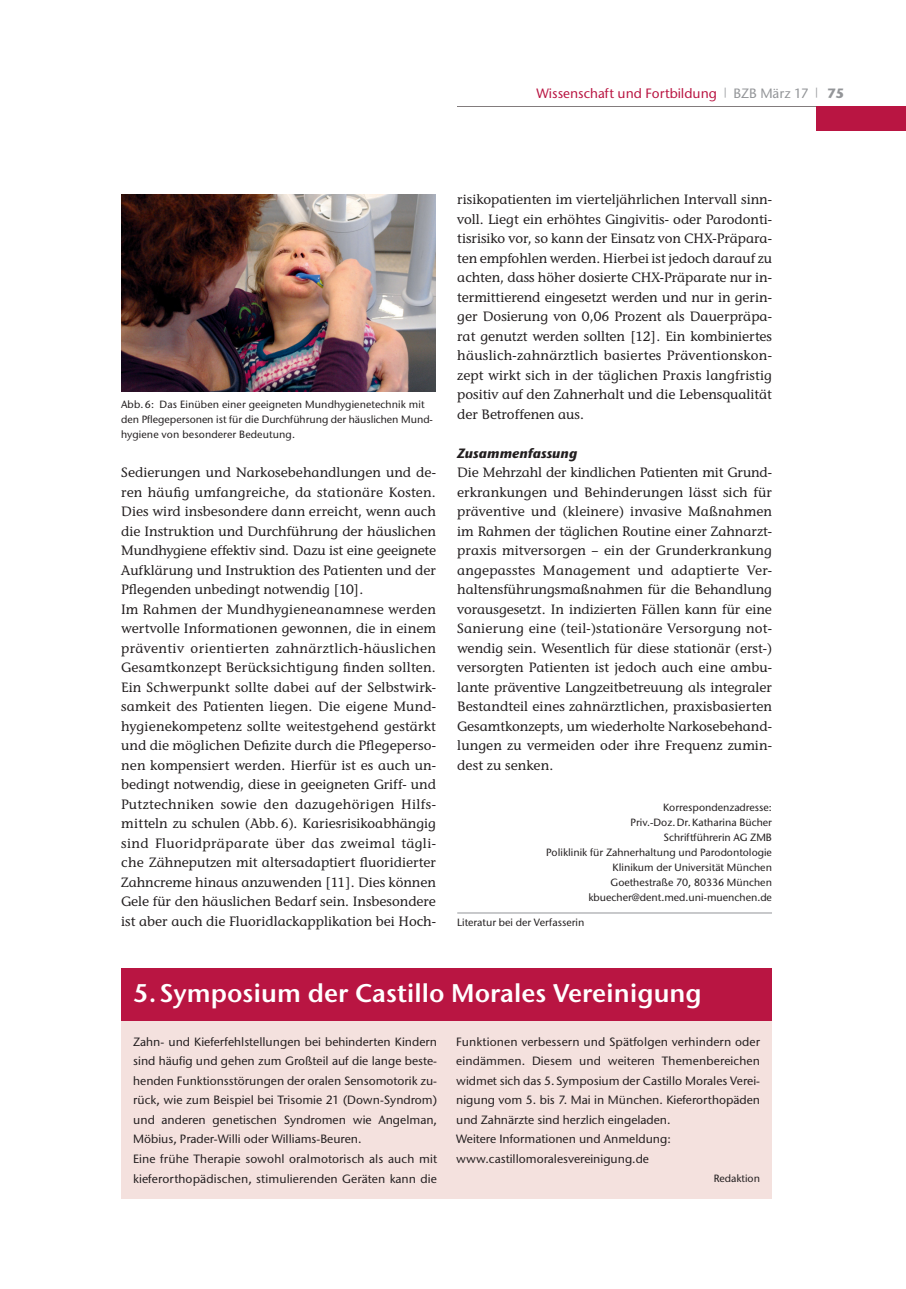
<style>
.page{position:relative;width:906px;height:1289px;background:#fff}
.page>*{position:absolute;margin:0;border:0;box-sizing:border-box;transform-origin:0 0}
.t1{font:600 25.5px "Stone Sans ITC Pro";color:#fff}
.t2{font:500 13.5px/19.5px "Stone Inf ITC Std";letter-spacing:.005em;color:#231f20;text-align:justify}
.t3{font:500 13.5px "Stone Sans ITC Std";color:#b91542}
.t4{font:italic 700 13.5px "Stone Sans ITC Std";color:#231f20}
.t5{font:500 12px/19.5px "Stone Sans ITC Std";color:#231f20}
.t6{font:500 10.5px/15px "Stone Sans ITC Std";color:#231f20;text-align:right}
.s1{color:#939598}
.s2{font-weight:700;color:#939598}
</style>
<div class="page">
<div style="left:121px;top:968px;width:651px;height:231px;background:#f4e1de"></div>
<div style="left:121px;top:968px;width:651px;height:52px;background:#b91542"></div>
<hr style="left:457px;top:912px;width:315px;height:1px;background:#939598">
<img style="left:121px;top:194px;width:315px;height:198px">
<hr style="left:457px;top:106px;width:449px;height:1px;background:#827c7d">
<div style="left:816px;top:106px;width:90px;height:24px;background:#b91542"></div>
<p class="t3" style="left:536px;top:88px;width:309px">Wissenschaft und Fortbildung <sup>|</sup> <span class="s1">BZB März 17</span> <sup>|</sup> <span class="s2">75</span></p>
<p class="t6" style="left:121px;top:398px;width:313px;text-align:left">Abb. 6: Das Einüben einer geeigneten Mundhygienetechnik mit den Pflegepersonen ist für die Durchführung der häuslichen Mund&shy;hygiene von besonderer Bedeutung.</p>
<p class="t2" style="left:121px;top:464px;width:316px;text-align:left">Sedierungen und Narkosebehandlungen und de&shy;ren häufig umfangreiche, da stationäre Kosten.<br>Dies wird insbesondere dann erreicht, wenn auch die Instruktion und Durchführung der häuslichen Mundhygiene effektiv sind. Dazu ist eine geeignete Aufklärung und Instruktion des Patienten und der Pflegenden unbedingt notwendig [10].<br>Im Rahmen der Mundhygieneanamnese werden wertvolle Informationen gewonnen, die in einem präventiv orientierten zahnärztlich-häuslichen Gesamtkonzept Berücksichtigung finden sollten.<br>Ein Schwerpunkt sollte dabei auf der Selbstwirk&shy;samkeit des Patienten liegen. Die eigene Mund&shy;hygienekompetenz sollte weitestgehend gestärkt und die möglichen Defizite durch die Pflegeperso&shy;nen kompensiert werden. Hierfür ist es auch un&shy;bedingt notwendig, diese in geeigneten Griff- und Putztechniken sowie den dazugehörigen Hilfs&shy;mitteln zu schulen (Abb. 6). Kariesrisikoabhängig sind Fluoridpräparate über das zweimal tägli&shy;che Zähneputzen mit altersadaptiert fluoridierter Zahncreme hinaus anzuwenden [11]. Dies können Gele für den häuslichen Bedarf sein. Insbesondere ist aber auch die Fluoridlackapplikation bei Hoch-</p>
<p class="t2" style="left:457px;top:191px;width:316px">risikopatienten im vierteljährlichen Intervall sinn&shy;voll. Liegt ein erhöhtes Gingivitis- oder Parodonti&shy;tisrisiko vor, so kann der Einsatz von CHX-Präpara&shy;ten empfohlen werden. Hierbei ist jedoch darauf zu achten, dass höher dosierte CHX-Präparate nur in&shy;termittierend eingesetzt werden und nur in gerin&shy;ger Dosierung von 0,06 Prozent als Dauerpräpa&shy;rat genutzt werden sollten [12]. Ein kombiniertes häuslich-zahnärztlich basiertes Präventionskon&shy;zept wirkt sich in der täglichen Praxis langfristig positiv auf den Zahnerhalt und die Lebensqualität der Betroffenen aus.</p>
<p class="t4" style="left:457px;top:447px;width:121px">Zusammenfassung</p>
<p class="t2" style="left:457px;top:464px;width:316px">Die Mehrzahl der kindlichen Patienten mit Grund&shy;erkrankungen und Behinderungen lässt sich für präventive und (kleinere) invasive Maßnahmen im Rahmen der täglichen Routine einer Zahnarzt&shy;praxis mitversorgen – ein der Grunderkrankung angepasstes Management und adaptierte Ver&shy;haltensführungsmaßnahmen für die Behandlung vorausgesetzt. In indizierten Fällen kann für eine Sanierung eine (teil-)stationäre Versorgung not&shy;wendig sein. Wesentlich für diese stationär (erst-) versorgten Patienten ist jedoch auch eine ambu&shy;lante präventive Langzeitbetreuung als integraler Bestandteil eines zahnärztlichen, praxisbasierten Gesamtkonzepts, um wiederholte Narkosebehand&shy;lungen zu vermeiden oder ihre Frequenz zumin&shy;dest zu senken.</p>
<p class="t6" style="left:546px;top:800px;width:227px">Korrespondenzadresse:<br>Priv.-Doz. Dr. Katharina Bücher<br>Schriftführerin AG ZMB<br>Poliklinik für Zahnerhaltung und Parodontologie Klinikum der Universität München<br>Goethestraße 70, 80336 München kbuecher@dent.med.uni-muenchen.de</p>
<p class="t6" style="left:457px;top:915px;width:129px">Literatur bei der Verfasserin</p>
<h1 class="t1" style="left:133px;top:982px;width:570px">5. Symposium der Castillo Morales Vereinigung</h1>
<p class="t5" style="left:133px;top:1033px;width:305px">Zahn- und Kieferfehlstellungen bei behinderten Kindern sind häufig und gehen zum Großteil auf die lange beste&shy;henden Funktionsstörungen der oralen Sensomotorik zu&shy;rück, wie zum Beispiel bei Trisomie 21 (Down-Syndrom) und anderen genetischen Syndromen wie Angelman, Möbius, Prader-Willi oder Williams-Beuren.<br>Eine frühe Therapie sowohl oralmotorisch als auch mit kieferorthopädischen, stimulierenden Geräten kann die</p>
<p class="t5" style="left:456px;top:1033px;width:305px">Funktionen verbessern und Spätfolgen verhindern oder eindämmen. Diesem und weiteren Themenbereichen widmet sich das 5. Symposium der Castillo Morales Verei&shy;nigung vom 5. bis 7. Mai in München. Kieferorthopäden und Zahnärzte sind herzlich eingeladen.<br>Weitere Informationen und Anmeldung: www.castillomoralesvereinigung.de</p>
<p class="t6" style="left:713px;top:1171px;width:48px">Redaktion</p>
</div>
